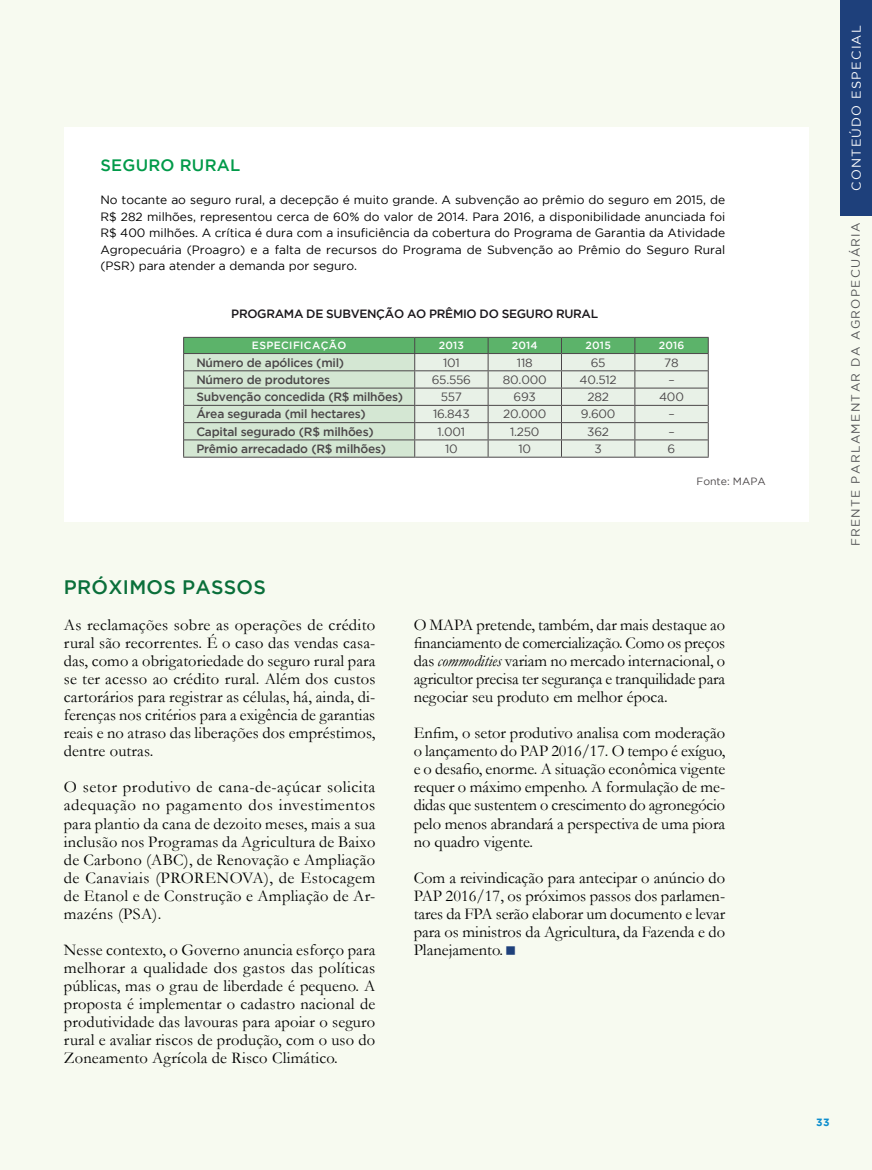
<style>
.page{position:relative;width:872px;height:1170px;background:#fff}
.page>*{position:absolute;margin:0;border:0;box-sizing:border-box;transform-origin:0 0}
.t1{font:500 19.5px "Gotham";letter-spacing:.015em;color:#0a6f3a}
.t2{font:16.5px/18px "Garamond";letter-spacing:.01em;color:#000;text-align:justify}
.t3{font:500 16.5px "Gotham";letter-spacing:.015em;color:#019a49}
.t4{font:12.75px "Gotham";letter-spacing:.095em;color:#fff}
.t5{font:12px/16.5px "Gotham";color:#000;text-align:justify}
.t6{font:500 12px "Gotham";letter-spacing:-.02em;color:#4b4749}
.t7{font:12px "Gotham";letter-spacing:-.02em;color:#4b4749}
.t8{font:500 12px "Gotham";letter-spacing:-.025em;color:#1a171b}
.t9{font:12px "Gotham";letter-spacing:.115em;color:#515254}
.t10{font:500 10.5px "Gotham";letter-spacing:.025em;color:#fff}
.t11{font:10.5px "Gotham";color:#4b4749}
.t12{font:700 10.5px "Gotham";color:#0e8ece}
.s1{font-style:italic}
</style>
<div class="page">
<div style="left:0;top:0;width:872px;height:1169px;background:#f7faf0"></div>
<div style="left:840px;top:0;width:32px;height:216px;background:#1e407b"></div>
<div style="left:64px;top:128px;width:744px;height:394px;background:#fff"></div>
<hr style="left:183px;top:457px;width:232px;height:1px;background:#4b4749">
<hr style="left:415px;top:457px;width:73px;height:1px;background:#4b4749">
<hr style="left:488px;top:457px;width:73px;height:1px;background:#4b4749">
<hr style="left:561px;top:457px;width:74px;height:1px;background:#4b4749">
<hr style="left:635px;top:457px;width:73px;height:1px;background:#4b4749">
<svg style="left:183px;top:337px;width:526px;height:120px;background:#c4d9c5"></svg>
<p class="t3" style="left:100px;top:155px;width:141px">SEGURO RURAL</p>
<p class="t5" style="left:100px;top:191px;width:626px">No tocante ao seguro rural, a decepção é muito grande. A subvenção ao prêmio do seguro em 2015, de R$ 282 milhões, representou cerca de 60% do valor de 2014. Para 2016, a disponibilidade anunciada foi R$ 400 milhões. A crítica é dura com a insuficiência da cobertura do Programa de Garantia da Atividade Agropecuária (Proagro) e a falta de recursos do Programa de Subvenção ao Prêmio do Seguro Rural (PSR) para atender a demanda por seguro.</p>
<p class="t8" style="left:231px;top:306px;width:368px">PROGRAMA DE SUBVENÇÃO AO PRÊMIO DO SEGURO RURAL</p>
<p class="t10" style="left:252px;top:339px;width:96px">ESPECIFICAÇÃO</p>
<p class="t10" style="left:439px;top:339px;width:27px">2013</p>
<p class="t10" style="left:512px;top:339px;width:27px">2014</p>
<p class="t10" style="left:585px;top:339px;width:27px">2015</p>
<p class="t10" style="left:658px;top:339px;width:27px">2016</p>
<p class="t6" style="left:196px;top:355px;width:149px">Número de apólices (mil)</p>
<p class="t7" style="left:443px;top:355px;width:18px">101</p>
<p class="t7" style="left:517px;top:355px;width:17px">118</p>
<p class="t7" style="left:591px;top:355px;width:16px">65</p>
<p class="t7" style="left:664px;top:355px;width:16px">78</p>
<p class="t6" style="left:196px;top:373px;width:135px">Número de produtores</p>
<p class="t7" style="left:432px;top:373px;width:41px">65.556</p>
<p class="t7" style="left:503px;top:373px;width:45px">80.000</p>
<p class="t7" style="left:579px;top:373px;width:39px">40.512</p>
<p class="t7" style="left:668px;top:373px;width:8px">–</p>
<p class="t6" style="left:196px;top:390px;width:208px">Subvenção concedida (R$ milhões)</p>
<p class="t7" style="left:441px;top:390px;width:23px">557</p>
<p class="t7" style="left:513px;top:390px;width:24px">693</p>
<p class="t7" style="left:587px;top:390px;width:23px">282</p>
<p class="t7" style="left:659px;top:390px;width:26px">400</p>
<p class="t6" style="left:196px;top:407px;width:171px">Área segurada (mil hectares)</p>
<p class="t7" style="left:433px;top:407px;width:38px">16.843</p>
<p class="t7" style="left:503px;top:407px;width:45px">20.000</p>
<p class="t7" style="left:581px;top:407px;width:36px">9.600</p>
<p class="t7" style="left:668px;top:407px;width:8px">–</p>
<p class="t6" style="left:196px;top:424px;width:179px">Capital segurado (R$ milhões)</p>
<p class="t7" style="left:437px;top:425px;width:29px">1.001</p>
<p class="t7" style="left:510px;top:425px;width:31px">1.250</p>
<p class="t7" style="left:587px;top:425px;width:23px">362</p>
<p class="t7" style="left:668px;top:425px;width:8px">–</p>
<p class="t6" style="left:196px;top:442px;width:191px">Prêmio arrecadado (R$ milhões)</p>
<p class="t7" style="left:445px;top:442px;width:14px">10</p>
<p class="t7" style="left:518px;top:442px;width:14px">10</p>
<p class="t7" style="left:594px;top:442px;width:9px">3</p>
<p class="t7" style="left:667px;top:442px;width:9px">6</p>
<p class="t11" style="left:696px;top:475px;width:71px">Fonte: MAPA</p>
<p class="t1" style="left:64px;top:576px;width:203px">PRÓXIMOS PASSOS</p>
<p class="t2" style="left:64px;top:616px;width:313px">As reclamações sobre as operações de crédito rural são recorrentes. É o caso das vendas casa&shy;das, como a obrigatoriedade do seguro rural para se ter acesso ao crédito rural. Além dos custos cartorários para registrar as células, há, ainda, di&shy;ferenças nos critérios para a exigência de garantias reais e no atraso das liberações dos empréstimos, dentre outras.</p>
<p class="t2" style="left:64px;top:778px;width:313px">O setor produtivo de cana-de-açúcar solicita adequação no pagamento dos investimentos para plantio da cana de dezoito meses, mais a sua inclusão nos Programas da Agricultura de Baixo de Carbono (ABC), de Renovação e Ampliação de Canaviais (PRORENOVA), de Estocagem de Etanol e de Construção e Ampliação de Ar&shy;mazéns (PSA).</p>
<p class="t2" style="left:64px;top:940px;width:313px">Nesse contexto, o Governo anuncia esforço para melhorar a qualidade dos gastos das políticas públicas, mas o grau de liberdade é pequeno. A proposta é implementar o cadastro nacional de produtividade das lavouras para apoiar o seguro rural e avaliar riscos de produção, com o uso do Zoneamento Agrícola de Risco Climático.</p>
<p class="t2" style="left:414px;top:616px;width:313px">O MAPA pretende, também, dar mais destaque ao financiamento de comercialização. Como os preços das <span class="s1">commodities</span> variam no mercado internacional, o agricultor precisa ter segurança e tranquilidade para negociar seu produto em melhor época.</p>
<p class="t2" style="left:414px;top:724px;width:313px">Enfim, o setor produtivo analisa com moderação o lançamento do PAP 2016/17. O tempo é exíguo, e o desafio, enorme. A situação econômica vigente requer o máximo empenho. A formulação de me&shy;didas que sustentem o crescimento do agronegócio pelo menos abrandará a perspectiva de uma piora no quadro vigente.</p>
<p class="t2" style="left:414px;top:868px;width:313px">Com a reivindicação para antecipar o anúncio do PAP 2016/17, os próximos passos dos parlamen&shy;tares da FPA serão elaborar um documento e levar para os ministros da Agricultura, da Fazenda e do Planejamento.</p>
<p class="t4" style="left:849px;top:191px;width:167px;rotate:-90deg">CONTEÚDO ESPECIAL</p>
<p class="t9" style="left:849px;top:546px;width:326px;rotate:-90deg">FRENTE PARLAMENTAR DA AGROPECUÁRIA</p>
<p class="t12" style="left:816px;top:1116px;width:15px">33</p>
</div>
